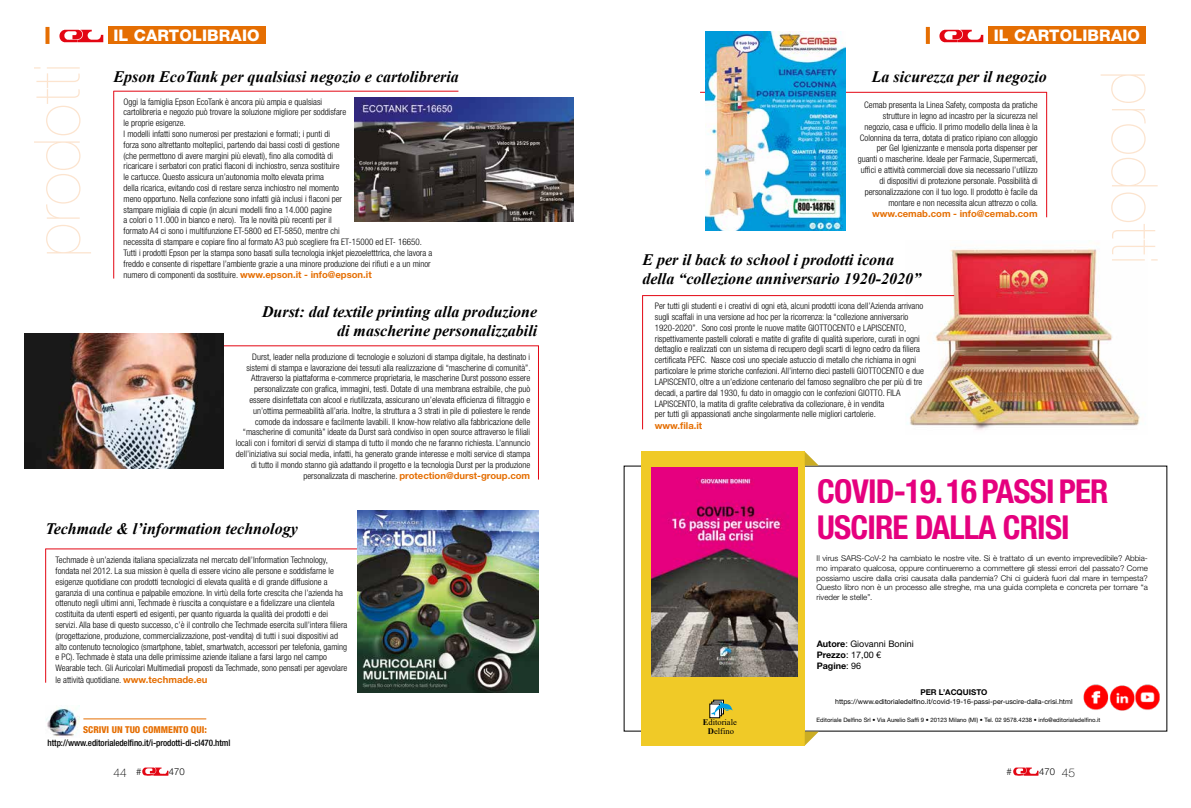
<style>
.page{position:relative;width:1191px;height:808px;background:#fff}
.page>*{position:absolute;margin:0;border:0;box-sizing:border-box;transform-origin:0 0}
.t1{font:200 64px "Helvetica Neue LT Std";letter-spacing:.005em;color:#fce4cf}
.t2{font:700 condensed 33px/36px "Helvetica Neue LT Std";letter-spacing:-.025em;color:#e5007e}
.t3{font:italic 700 16px/19.2px "Times New Roman";color:#000;text-align:right}
.t4{font:800 16px "Helvetica Neue LT Std";letter-spacing:.01em;color:#fff}
.t5{font:100 12px "Helvetica Neue";color:#000}
.t6{font:700 9.5px "Helvetica Neue LT Std";color:#e56e02}
.t7{font:800 condensed 9.5px "Helvetica Neue LT Std";color:#e56e02}
.t8{font:300 9.5px "Helvetica Neue LT Std";color:#000}
.t9{font:300 condensed 9px/10.8px "Helvetica Neue LT Std";color:#000}
.t10{font:500 condensed 9px "Helvetica Neue LT Std";letter-spacing:-.01em;color:#000}
.t11{font:9px/10.8px "Helvetica Neue LT Std";color:#000}
.t12{font:8.6px/8.8px "Times New Roman";color:#000;text-align:center}
.t13{font:300 8px/9.6px "Helvetica Neue LT Std";color:#000;text-align:justify}
.t14{font:700 8px "Helvetica Neue LT Std";color:#000}
.t15{font:7px "Helvetica Neue LT Std";color:#000}
.t16{font:6px "Helvetica Neue LT Std";color:#000}
.s1{font-weight:700;font-stretch:normal;font-size:9.5px;color:#e56e02}
.s2{font-weight:700}
.s3{font-family:"Helvetica Neue";font-weight:100;font-size:12px}
</style>
<div class="page">
<div style="left:108px;top:27px;width:157px;height:17px;background:#e56e02"></div>
<img style="left:60px;top:29px;width:44px;height:13px">
<svg style="left:45px;top:27px;width:4px;height:17px"></svg>
<div style="left:988px;top:27px;width:157px;height:17px;background:#e56e02"></div>
<img style="left:940px;top:29px;width:44px;height:13px">
<svg style="left:926px;top:27px;width:4px;height:17px"></svg>
<img style="left:143px;top:768px;width:26px;height:7px">
<img style="left:1013px;top:768px;width:26px;height:7px">
<img style="left:905px;top:247px;width:235px;height:183px">
<hr style="left:113px;top:345px;width:426px;height:1px;background:#e30613">
<hr style="left:538px;top:346px;width:1px;height:134px;background:#e30613">
<hr style="left:45px;top:549px;width:485px;height:1px;background:#e30613">
<hr style="left:45px;top:549px;width:1px;height:134px;background:#e30613">
<hr style="left:113px;top:91px;width:345px;height:1px;background:#e30613">
<hr style="left:113px;top:91px;width:1px;height:188px;background:#e30613">
<hr style="left:83px;top:718px;width:123px;height:1px;background:#e56e02">
<img style="left:46px;top:707px;width:33px;height:30px">
<img style="left:354px;top:97px;width:220px;height:124px">
<img style="left:358px;top:511px;width:180px;height:181px">
<img style="left:24px;top:333px;width:200px;height:136px">
<hr style="left:700px;top:92px;width:347px;height:1px;background:#e30613">
<hr style="left:1046px;top:92px;width:1px;height:125px;background:#e30613">
<img style="left:705px;top:31px;width:140px;height:199px">
<hr style="left:642px;top:295px;width:312px;height:1px;background:#e30613">
<hr style="left:642px;top:295px;width:1px;height:134px;background:#e30613">
<img style="left:1083px;top:684px;width:76px;height:27px">
<div style="left:641px;top:452px;width:163px;height:294px;background:#f0ca27"></div>
<svg style="left:804px;top:452px;width:14px;height:14px"></svg>
<svg style="left:804px;top:732px;width:14px;height:14px"></svg>
<svg style="left:711px;top:702px;width:21px;height:14px"></svg>
<img style="left:651px;top:467px;width:146px;height:210px">
<h1 class="t1" style="left:20px;top:257px;width:195px;rotate:-90deg">prodotti</h1>
<h3 class="t4" style="left:113px;top:26px;width:148px">IL CARTOLIBRAIO</h3>
<h3 class="t4" style="left:993px;top:26px;width:148px">IL CARTOLIBRAIO</h3>
<h3 class="t3" style="left:113px;top:66px;width:347px">Epson EcoTank per qualsiasi negozio e cartolibreria</h3>
<p class="t9" style="left:124px;top:96px;width:310px">Oggi la famiglia Epson EcoTank è ancora più ampia e qualsiasi<br>cartolibreria e negozio può trovare la soluzione migliore per soddisfare<br>le proprie esigenze.<br>I modelli infatti sono numerosi per prestazioni e formati; i punti di<br>forza sono altrettanto molteplici, partendo dai bassi costi di gestione<br>(che permettono di avere margini più elevati), fino alla comodità di<br>ricaricare i serbatori con pratici flaconi di inchiostro, senza sostituire<br>le cartucce. Questo assicura un’autonomia molto elevata prima<br>della ricarica, evitando così di restare senza inchiostro nel momento<br>meno opportuno. Nella confezione sono infatti già inclusi i flaconi per<br>stampare migliaia di copie (in alcuni modelli fino a 14.000 pagine<br>a colori o 11.000 in bianco e nero). Tra le novità più recenti per il<br>formato A4 ci sono i multifunzione ET-5800 ed ET-5850, mentre chi<br>necessita di stampare e copiare fino al formato A3 può scegliere fra ET-15000 ed ET- 16650.<br>Tutti i prodotti Epson per la stampa sono basati sulla tecnologia inkjet piezoeletttrica, che lavora a freddo e consente di rispettare l’ambiente grazie a una minore produzione dei rifiuti e a un minor numero di componenti da sostituire. <span class="s1">www.epson.it - info@epson.it</span></p>
<h3 class="t3" style="left:871px;top:66px;width:177px">La sicurezza per il negozio</h3>
<h1 class="t1" style="left:1171px;top:71px;width:195px;rotate:90deg">prodotti</h1>
<p class="t9" style="left:857px;top:100px;width:182px;text-align:right">Cemab presenta la Linea Safety, composta da pratiche strutture in legno ad incastro per la sicurezza nel negozio, casa e ufficio. Il primo modello della linea è la Colonnina da terra, dotata di pratico ripiano con alloggio per Gel Igienizzante e mensola porta dispenser per guanti o mascherine. Ideale per Farmacie, Supermercati, uffici e attività commerciali dove sia necessario l’utilizzo di dispositivi di protezione personale. Possibilità di personalizzazione con il tuo logo. Il prodotto è facile da montare e non necessita alcun attrezzo o colla.</p>
<p class="t6" style="left:872px;top:208px;width:167px">www.cemab.com - info@cemab.com</p>
<h3 class="t3" style="left:642px;top:250px;width:280px;text-align:left">E per il back to school i prodotti icona della “collezione anniversario 1920-2020”</h3>
<h3 class="t3" style="left:262px;top:302px;width:277px">Durst: dal textile printing alla produzione di mascherine personalizzabili</h3>
<p class="t9" style="left:236px;top:351px;width:296px;text-align:right">Durst, leader nella produzione di tecnologie e soluzioni di stampa digitale, ha destinato i sistemi di stampa e lavorazione dei tessuti alla realizzazione di “mascherine di comunità”.<br>Attraverso la piattaforma e-commerce proprietaria, le mascherine Durst possono essere personalizzate con grafica, immagini, testi. Dotate di una membrana estraibile, che può essere disinfettata con alcool e riutilizzata, assicurano un’elevata efficienza di filtraggio e un’ottima permeabilità all’aria. Inoltre, la struttura a 3 strati in pile di poliestere le rende comode da indossare e facilmente lavabili. Il know-how relativo alla fabbricazione delle “mascherine di comunità” ideate da Durst sarà condiviso in open source attraverso le filiali locali con i fornitori di servizi di stampa di tutto il mondo che ne faranno richiesta. L’annuncio dell’iniziativa sui social media, infatti, ha generato grande interesse e molti service di stampa di tutto il mondo stanno già adattando il progetto e la tecnologia Durst per la produzione personalizzata di mascherine. <span class="s1">protection@durst-group.com</span></p>
<h3 class="t3" style="left:45px;top:519px;width:254px">Techmade &amp; l’information technology</h3>
<p class="t9" style="left:56px;top:554px;width:293px">Techmade è un’azienda italiana specializzata nel mercato dell’Information Technology, fondata nel 2012. La sua mission è quella di essere vicino alle persone e soddisfarne le esigenze quotidiane con prodotti tecnologici di elevata qualità e di grande diffusione a garanzia di una continua e palpabile emozione. In virtù della forte crescita che l’azienda ha ottenuto negli ultimi anni, Techmade è riuscita a conquistare e a fidelizzare una clientela costituita da utenti esperti ed esigenti, per quanto riguarda la qualità dei prodotti e dei servizi. Alla base di questo successo, c’è il controllo che Techmade esercita sull’intera filiera (progettazione, produzione, commercializzazione, post-vendita) di tutti i suoi dispositivi ad alto contenuto tecnologico (smartphone, tablet, smartwatch, accessori per telefonia, gaming e PC). Techmade è stata una delle primissime aziende italiane a farsi largo nel campo Wearable tech. Gli Auricolari Multimediali proposti da Techmade, sono pensati per agevolare le attività quotidiane. <span class="s1">www.techmade.eu</span></p>
<p class="t7" style="left:83px;top:724px;width:125px">SCRIVI UN TUO COMMENTO QUI:</p>
<p class="t10" style="left:48px;top:737px;width:184px">http://www.editorialedelfino.it/i-prodotti-di-cl470.html</p>
<p class="t9" style="left:655px;top:301px;width:270px">Per tutti gli studenti e i creativi di ogni età, alcuni prodotti icona dell’Azienda arrivano sugli scaffali in una versione ad hoc per la ricorrenza: la “collezione anniversario 1920-2020”. Sono così pronte le nuove matite GIOTTOCENTO e LAPISCENTO, rispettivamente pastelli colorati e matite di grafite di qualità superiore, curati in ogni dettaglio e realizzati con un sistema di recupero degli scarti di legno cedro da filiera certificata PEFC. Nasce così uno speciale astuccio di metallo che richiama in ogni particolare le prime storiche confezioni. All’interno dieci pastelli GIOTTOCENTO e due LAPISCENTO, oltre a un’edizione centenario del famoso segnalibro che per più di tre decadi, a partire dal 1930, fu dato in omaggio con le confezioni GIOTTO. FILA LAPISCENTO, la matita di grafite celebrativa da collezionare, è in vendita<br>per tutti gli appassionati anche singolarmente nelle migliori cartolerie.</p>
<p class="t6" style="left:655px;top:419px;width:49px">www.fila.it</p>
<h2 class="t2" style="left:817px;top:473px;width:293px">COVID-19. 16 PASSI PER<br>USCIRE DALLA CRISI</h2>
<p class="t13" style="left:816px;top:554px;width:333px">Il virus SARS-CoV-2 ha cambiato le nostre vite. Si è trattato di un evento imprevedibile? Abbia&shy;mo imparato qualcosa, oppure continueremo a commettere gli stessi errori del passato? Come possiamo uscire dalla crisi causata dalla pandemia? Chi ci guiderà fuori dal mare in tempesta?<br>Questo libro non è un processo alle streghe, ma una guida completa e concreta per tornare “a riveder le stelle”.</p>
<p class="t12" style="left:702px;top:718px;width:36px"><span class="s2">E</span>ditoriale<br><span class="s2">D</span>elfino</p>
<p class="t11" style="left:816px;top:638px;width:98px"><span class="s2">Autore</span>: Giovanni Bonini<br><span class="s2">Prezzo</span>: 17,00 €<br><span class="s2">Pagine</span>: 96</p>
<p class="t14" style="left:920px;top:687px;width:69px">PER L’ACQUISTO</p>
<p class="t15" style="left:835px;top:697px;width:239px">https://www.editorialedelfino.it/covid-19-16-passi-per-uscire-dalla-crisi.html</p>
<p class="t16" style="left:816px;top:716px;width:285px">Editoriale Delfino Srl • Via Aurelio Saffi 9 • 20123 Milano (MI) • Tel. 02 9578.4238 • info@editorialedelfino.it</p>
<h3 class="t5" style="left:113px;top:765px;width:29px">44 <sup>#</sup></h3>
<p class="t8" style="left:169px;top:765px;width:17px">470</p>
<p class="t8" style="left:1006px;top:765px;width:7px">#</p>
<p class="t8" style="left:1039px;top:765px;width:38px">470 <span class="s3">45</span></p>
</div>
